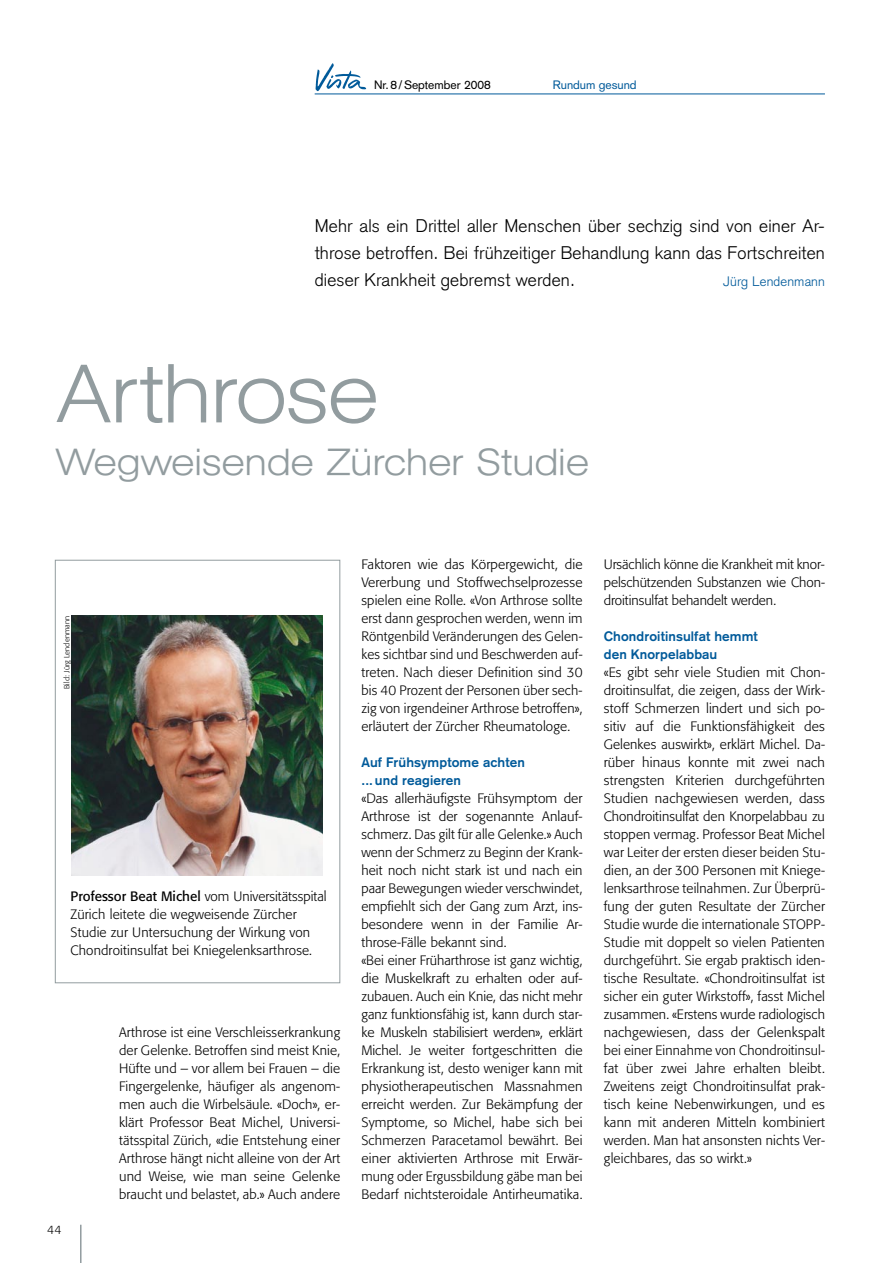
<style>
.page{position:relative;width:893px;height:1263px;background:#fff}
.page>*{position:absolute;margin:0;border:0;box-sizing:border-box;transform-origin:0 0}
.t1{font:300 expanded 82.5px "AK12";color:#929c9f}
.t2{font:300 expanded 37.5px "AK12";color:#929c9f}
.t3{font:300 18px/27px "Akzidenz Grotesk";letter-spacing:.01em;color:#000;text-align:justify}
.t4{font:300 13.5px/18px "Formata BQ";letter-spacing:.01em;color:#000;text-align:justify}
.t5{font:700 13.5px/18px "Akzidenz Grotesk";letter-spacing:.01em;color:#005a9a}
.t6{font:300 13.5px "Akzidenz Grotesk";letter-spacing:.01em;color:#005a9a}
.t7{font:12px "Akzidenz Grotesk";color:#000}
.t8{font:12px "Akzidenz Grotesk";color:#005a9a}
.t9{font:300 12px "Formata BQ";color:#000}
.t10{font:300 7.5px "Formata BQ";letter-spacing:.01em;color:#000}
.s1{font-weight:400}
</style>
<div class="page">
<hr style="left:80px;top:1225px;width:2px;height:38px;background:#929c9f">
<img style="left:315px;top:63px;width:52px;height:29px">
<hr style="left:315px;top:94px;width:510px;height:1px;background:#005a9a">
<img style="left:72px;top:616px;width:250px;height:259px">
<div style="left:55px;top:560px;width:285px;height:423px;border:1px solid #929c9f"></div>
<p class="t7" style="left:374px;top:78px;width:118px">Nr.8/September 2008</p>
<p class="t8" style="left:553px;top:78px;width:85px">Rundum gesund</p>
<h3 class="t3" style="left:315px;top:212px;width:512px">Mehr als ein Drittel aller Menschen über sechzig sind von einer Ar&shy;throse betroffen. Bei frühzeitiger Behandlung kann das Fortschreiten dieser Krankheit gebremst werden.</h3>
<p class="t6" style="left:723px;top:273px;width:103px">Jürg Lendenmann</p>
<h1 class="t1" style="left:55px;top:347px;width:324px">Arthrose</h1>
<h2 class="t2" style="left:55px;top:440px;width:535px">Wegweisende Zürcher Studie</h2>
<p class="t10" style="left:63px;top:689px;width:75px;rotate:-90deg">Bild: Jürg Lendenmann</p>
<p class="t4" style="left:71px;top:887px;width:258px;text-align:left"><span class="s1">Professor Beat Michel</span> vom Universitätsspital Zürich leitete die wegweisende Zürcher Studie zur Untersuchung der Wirkung von Chondroitinsulfat bei Kniegelenksarthrose.</p>
<p class="t9" style="left:47px;top:1222px;width:16px">44</p>
<p class="t4" style="left:119px;top:1024px;width:223px">Arthrose ist eine Verschleisserkrankung der Gelenke. Betroffen sind meist Knie, Hüfte und – vor allem bei Frauen – die Fingergelenke, häufiger als angenom&shy;men auch die Wirbelsäule. «Doch», er&shy;klärt Professor Beat Michel, Universi&shy;tätsspital Zürich, «die Entstehung einer Arthrose hängt nicht alleine von der Art und Weise, wie man seine Gelenke braucht und belastet, ab.» Auch andere</p>
<p class="t4" style="left:361px;top:556px;width:223px">Faktoren wie das Körpergewicht, die Vererbung und Stoffwechselprozesse spielen eine Rolle. «Von Arthrose sollte erst dann gesprochen werden, wenn im Röntgenbild Veränderungen des Gelen&shy;kes sichtbar sind und Beschwerden auf&shy;treten. Nach dieser Definition sind 30 bis 40 Prozent der Personen über sech&shy;zig von irgendeiner Arthrose betroffen», erläutert der Zürcher Rheumatologe.</p>
<p class="t5" style="left:361px;top:753px;width:165px">Auf Frühsymptome achten ... und reagieren</p>
<p class="t4" style="left:361px;top:790px;width:223px;text-align:left">«Das allerhäufigste Frühsymptom der Arthrose ist der sogenannte Anlauf&shy;schmerz. Das gilt für alle Gelenke.» Auch wenn der Schmerz zu Beginn der Krank&shy;heit noch nicht stark ist und nach ein paar Bewegungen wieder verschwindet, empfiehlt sich der Gang zum Arzt, ins&shy;besondere wenn in der Familie Ar&shy;throse-Fälle bekannt sind.<br>«Bei einer Früharthrose ist ganz wichtig, die Muskelkraft zu erhalten oder auf&shy;zubauen. Auch ein Knie, das nicht mehr ganz funktionsfähig ist, kann durch star&shy;ke Muskeln stabilisiert werden», erklärt Michel. Je weiter fortgeschritten die Erkrankung ist, desto weniger kann mit physiotherapeutischen Massnahmen erreicht werden. Zur Bekämpfung der Symptome, so Michel, habe sich bei Schmerzen Paracetamol bewährt. Bei einer aktivierten Arthrose mit Erwär&shy;mung oder Ergussbildung gäbe man bei Bedarf nichtsteroidale Antirheumatika.</p>
<p class="t4" style="left:604px;top:556px;width:223px">Ursächlich könne die Krankheit mit knor&shy;pelschützenden Substanzen wie Chon&shy;droitinsulfat behandelt werden.</p>
<p class="t5" style="left:604px;top:627px;width:156px">Chondroitinsulfat hemmt den Knorpelabbau</p>
<p class="t4" style="left:604px;top:663px;width:223px">«Es gibt sehr viele Studien mit Chon&shy;droitinsulfat, die zeigen, dass der Wirk&shy;stoff Schmerzen lindert und sich po&shy;sitiv auf die Funktionsfähigkeit des Gelenkes auswirkt», erklärt Michel. Da&shy;rüber hinaus konnte mit zwei nach strengsten Kriterien durchgeführten Studien nachgewiesen werden, dass Chondroitinsulfat den Knorpelabbau zu stoppen vermag. Professor Beat Michel war Leiter der ersten dieser beiden Stu&shy;dien, an der 300 Personen mit Kniege&shy;lenksarthrose teilnahmen. Zur Überprü&shy;fung der guten Resultate der Zürcher Studie wurde die internationale STOPP-Studie mit doppelt so vielen Patienten durchgeführt. Sie ergab praktisch iden&shy;tische Resultate. «Chondroitinsulfat ist sicher ein guter Wirkstoff», fasst Michel zusammen. «Erstens wurde radiologisch nachgewiesen, dass der Gelenkspalt bei einer Einnahme von Chondroitinsul&shy;fat über zwei Jahre erhalten bleibt.<br>Zweitens zeigt Chondroitinsulfat prak&shy;tisch keine Nebenwirkungen, und es kann mit anderen Mitteln kombiniert werden. Man hat ansonsten nichts Ver&shy;gleichbares, das so wirkt.»</p>
</div>
